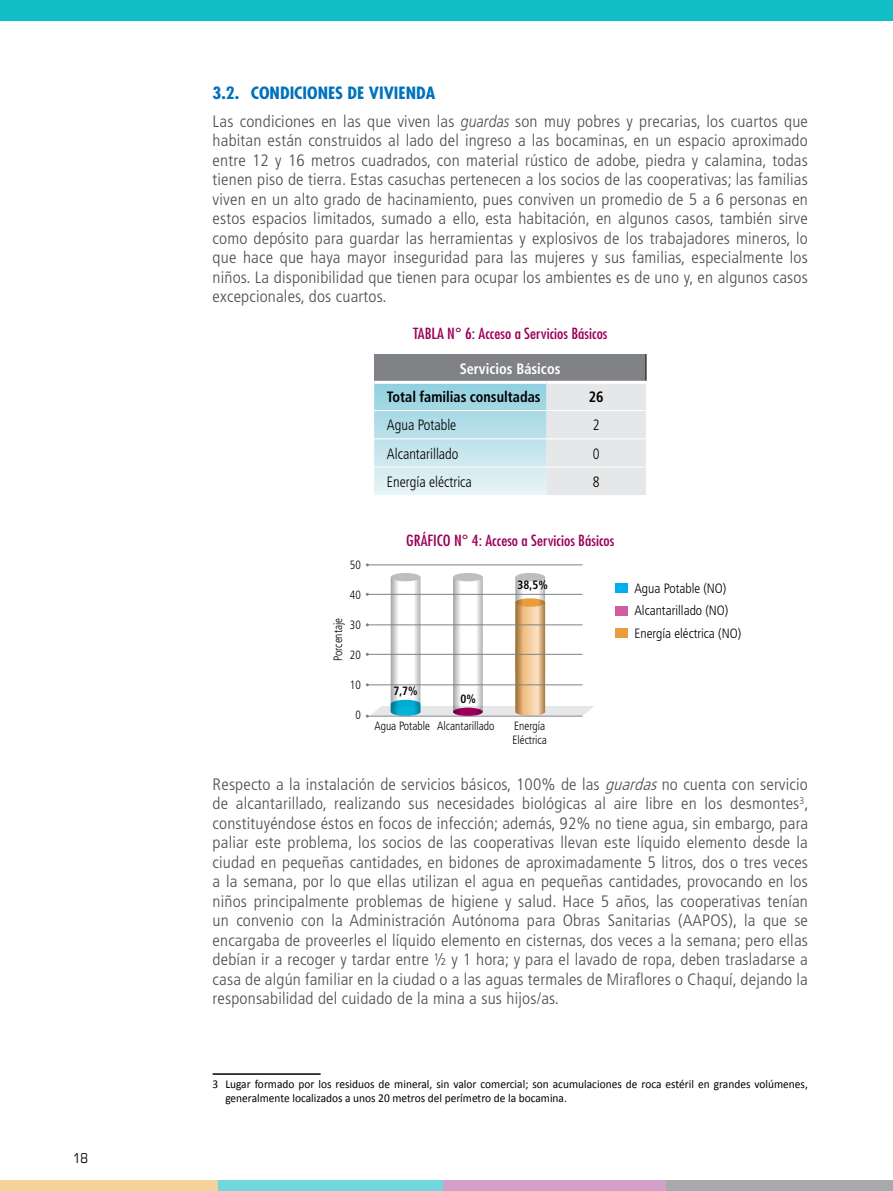
<style>
.page{position:relative;width:893px;height:1191px;background:#fff}
.page>*{position:absolute;margin:0;border:0;box-sizing:border-box;transform-origin:0 0}
.t1{font:300 condensed 16.5px/19.5px "Frutiger LT Std";letter-spacing:.01em;color:#4d4d4f;text-align:justify;scale:1.05 1}
.t2{font:700 condensed 16.5px "Futura Std";color:#0072bc;scale:1.1 1}
.t3{font:condensed 15px "Futura Std";color:#9c0059;scale:1.1 1}
.t4{font:300 condensed 15px "Frutiger LT Std";color:#000;scale:.95 1}
.t5{font:700 condensed 15px "Frutiger LT Std";color:#000;scale:.95 1}
.t6{font:700 condensed 15px "Frutiger LT Std";color:#fff;scale:.95 1}
.t7{font:300 condensed 13.5px/22.5px "Frutiger LT Std";color:#000}
.t8{font:condensed 13.5px "Eurostile LT Std";color:#000}
.t9{font:12px/13.8px "Calibri";color:#000;scale:.95 1}
.t10{font:300 condensed 12px/13.5px "Frutiger LT Std";color:#000;scale:.95 1}
.t11{font:700 condensed 12px "Frutiger LT Std";color:#000;scale:.95 1}
.s1{font-style:italic;font-stretch:normal}
.s2{font-style:italic}
</style>
<div class="page">
<div style="left:0;top:1180px;width:218px;height:11px;background:#f5d19c"></div>
<div style="left:218px;top:1180px;width:226px;height:11px;background:#70d7dd"></div>
<div style="left:443px;top:1180px;width:226px;height:11px;background:#d49fc8"></div>
<div style="left:666px;top:1180px;width:227px;height:11px;background:#a7a9ac"></div>
<div style="left:0;top:0;width:893px;height:21px;background:#11bdc7"></div>
<svg style="left:374px;top:354px;width:273px;height:141px;background:#bdd0d5"></svg>
<hr style="left:374px;top:381px;width:173px;height:3px;background:#fff">
<hr style="left:547px;top:381px;width:99px;height:3px;background:#fff">
<hr style="left:374px;top:410px;width:173px;height:1px;background:#fff">
<hr style="left:547px;top:410px;width:99px;height:1px;background:#fff">
<hr style="left:374px;top:438px;width:173px;height:1px;background:#fff">
<hr style="left:547px;top:438px;width:99px;height:1px;background:#fff">
<hr style="left:374px;top:467px;width:173px;height:1px;background:#fff">
<hr style="left:547px;top:467px;width:99px;height:1px;background:#fff">
<hr style="left:213px;top:1073px;width:108px;height:1px;background:#000">
<div style="left:615px;top:583px;width:13px;height:9px;background:#00aeef"></div>
<div style="left:615px;top:628px;width:13px;height:10px;background:#eb9c3d"></div>
<div style="left:615px;top:605px;width:13px;height:10px;background:#d15ca2"></div>
<div style="left:453px;top:573px;width:30px;height:8px;background:#bcbec0;border-radius:50%"></div>
<div style="left:515px;top:573px;width:30px;height:8px;background:#bcbec0;border-radius:50%"></div>
<div style="left:391px;top:573px;width:29px;height:8px;background:#bcbec0;border-radius:50%"></div>
<hr style="left:367px;top:564px;width:216px;height:1px;background:#808285">
<svg style="left:366px;top:577px;width:228px;height:140px"></svg>
<p class="t8" style="left:73px;top:1150px;width:17px">18</p>
<p class="t2" style="left:213px;top:82px;width:204px">3.2. CONDICIONES DE VIVIENDA</p>
<p class="t1" style="left:213px;top:111px;width:568px">Las condiciones en las que viven las <span class="s1">guardas</span> son muy pobres y precarias, los cuartos que habitan están construidos al lado del ingreso a las bocaminas, en un espacio aproximado entre 12 y 16 metros cuadrados, con material rústico de adobe, piedra y calamina, todas tienen piso de tierra. Estas casuchas pertenecen a los socios de las cooperativas; las familias viven en un alto grado de hacinamiento, pues conviven un promedio de 5 a 6 personas en estos espacios limitados, sumado a ello, esta habitación, en algunos casos, también sirve como depósito para guardar las herramientas y explosivos de los trabajadores mineros, lo que hace que haya mayor inseguridad para las mujeres y sus familias, especialmente los niños. La disponibilidad que tienen para ocupar los ambientes es de uno y, en algunos casos excepcionales, dos cuartos.</p>
<p class="t3" style="left:413px;top:324px;width:178px">TABLA N° 6: Acceso a Servicios Básicos</p>
<p class="t6" style="left:460px;top:360px;width:108px">Servicios Básicos</p>
<p class="t5" style="left:387px;top:388px;width:163px">Total familias consultadas</p>
<p class="t5" style="left:589px;top:388px;width:17px">26</p>
<p class="t4" style="left:387px;top:416px;width:75px">Agua Potable</p>
<p class="t4" style="left:593px;top:416px;width:9px">2</p>
<p class="t4" style="left:387px;top:445px;width:77px">Alcantarillado</p>
<p class="t4" style="left:593px;top:445px;width:9px">0</p>
<p class="t4" style="left:387px;top:473px;width:91px">Energía eléctrica</p>
<p class="t4" style="left:593px;top:473px;width:9px">8</p>
<p class="t10" style="left:350px;top:558px;width:13px">50</p>
<p class="t10" style="left:350px;top:588px;width:13px">40</p>
<p class="t10" style="left:350px;top:618px;width:13px">30</p>
<p class="t10" style="left:350px;top:648px;width:13px">20</p>
<p class="t10" style="left:350px;top:678px;width:13px">10</p>
<p class="t10" style="left:355px;top:708px;width:7px">0</p>
<p class="t10" style="left:332px;top:661px;width:47px;rotate:-90deg">Porcentaje</p>
<p class="t3" style="left:406px;top:531px;width:191px">GRÁFICO N° 4: Acceso a Servicios Básicos</p>
<p class="t11" style="left:393px;top:683px;width:27px">7,7%</p>
<p class="t11" style="left:461px;top:691px;width:18px">0%</p>
<p class="t11" style="left:518px;top:578px;width:33px">38,5%</p>
<p class="t10" style="left:374px;top:719px;width:60px">Agua Potable</p>
<p class="t10" style="left:437px;top:719px;width:62px">Alcantarillado</p>
<p class="t10" style="left:512px;top:719px;width:38px">Energía<br>Eléctrica</p>
<p class="t7" style="left:634px;top:577px;width:108px">Agua Potable (NO)<br>Alcantarillado (NO)<br>Energía eléctrica (NO)</p>
<p class="t1" style="left:213px;top:774px;width:569px">Respecto a la instalación de servicios básicos, 100% de las <span class="s2">guardas</span>no cuenta con servicio de alcantarillado, realizando sus necesidades biológicas al aire libre en los desmontes<sup>3</sup>, constituyéndose éstos en focos de infección; además, 92% no tiene agua, sin embargo, para paliar este problema, los socios de las cooperativas llevan este líquido elemento desde la ciudad en pequeñas cantidades, en bidones de aproximadamente 5 litros, dos o tres veces a la semana, por lo que ellas utilizan el agua en pequeñas cantidades, provocando en los niños principalmente problemas de higiene y salud. Hace 5 años, las cooperativas tenían un convenio con la Administración Autónoma para Obras Sanitarias (AAPOS), la que se encargaba de proveerles el líquido elemento en cisternas, dos veces a la semana; pero ellas debían ir a recoger y tardar entre ½ y 1 hora; y para el lavado de ropa, deben trasladarse a casa de algún familiar en la ciudad o a las aguas termales de Miraflores o Chaquí, dejando la responsabilidad del cuidado de la mina a sus hijos/as.</p>
<p class="t9" style="left:225px;top:1077px;width:615px;text-indent:-13px">3 Lugar formado por los residuos de mineral, sin valor comercial; son acumulaciones de roca estéril en grandes volúmenes, generalmente localizados a unos 20 metros del perímetro de la bocamina.</p>
</div>
